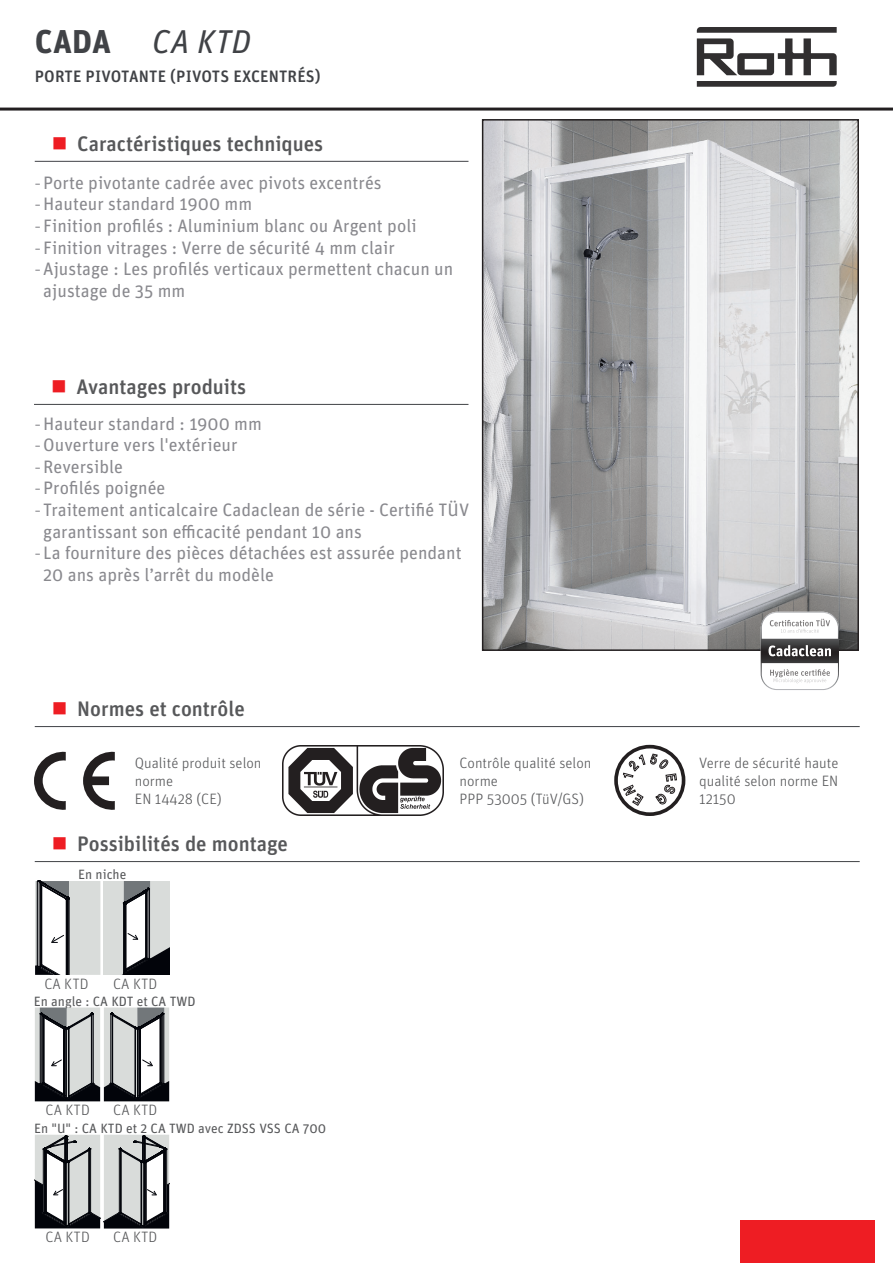
<style>
.page{position:relative;width:893px;height:1263px;background:#fff}
.page>*{position:absolute;margin:0;border:0;box-sizing:border-box;transform-origin:0 0}
.t1{font:italic 33px "Unit OT";color:#404246}
.t2{font:500 21px "Unit OT";color:#57585a}
.t3{font:18px/21.6px "Unit OT";color:#89898e}
.titre__2ème_ligne{font:500 16.5px "Unit OT";letter-spacing:.01em;color:#404246}
.texte_norme{font:300 15px/18px "Unit OT";color:#57585a;text-align:justify}
.Style_de_paragraphe{font:300 15px/18px "Unit OT";color:#57585a}
.petite_note_schéma{font:300 15px "Unit OT";color:#57585a}
.grande_note_schéma{font:13.5px "Unit OT";color:#57585a}
.s1{font-weight:700;font-style:normal}
.s2{font-family:"Frutiger";font-weight:300}
</style>
<div class="page">
<svg style="left:0;top:30px;width:893px;height:81px"></svg>
<svg style="left:481px;top:119px;width:378px;height:533px;background:#bbbcbd"></svg>
<hr style="left:35px;top:161px;width:433px;height:1px;background:#404246">
<hr style="left:34px;top:404px;width:434px;height:1px;background:#404246">
<svg style="left:761px;top:612px;width:78px;height:78px"></svg>
<div style="left:614px;top:745px;width:71px;height:71px;border:4px solid #231f20;border-radius:50%"></div>
<svg style="left:623px;top:753px;width:54px;height:53px"></svg>
<img style="left:282px;top:746px;width:162px;height:69px">
<svg style="left:34px;top:752px;width:32px;height:58px"></svg>
<svg style="left:83px;top:752px;width:32px;height:58px"></svg>
<hr style="left:35px;top:726px;width:825px;height:1px;background:#404246">
<hr style="left:35px;top:861px;width:825px;height:1px;background:#404246">
<div style="left:741px;top:1220px;width:134px;height:43px;background:#ee1d23"></div>
<svg style="left:697px;top:81px;width:140px;height:6px"></svg>
<svg style="left:697px;top:27px;width:140px;height:48px"></svg>
<div style="left:69px;top:881px;width:31px;height:94px;background:#d9dcda"></div>
<svg style="left:35px;top:880px;width:35px;height:95px"></svg>
<svg style="left:104px;top:881px;width:65px;height:94px"></svg>
<svg style="left:35px;top:1007px;width:134px;height:94px"></svg>
<svg style="left:35px;top:1135px;width:134px;height:93px"></svg>
<p class="t1" style="left:35px;top:21px;width:218px"><span class="s1">CADA</span> CA KTD</p>
<p class="titre__2ème_ligne" style="left:35px;top:66px;width:287px">PORTE PIVOTANTE (PIVOTS EXCENTRÉS)</p>
<p class="t2" style="left:77px;top:131px;width:248px">Caractéristiques techniques</p>
<p class="t3" style="left:35px;top:171px;width:348px"><span class="s2">-</span>Porte pivotante cadrée avec pivots excentrés</p>
<p class="t3" style="left:35px;top:193px;width:219px"><span class="s2">-</span>Hauteur standard 1900 mm</p>
<p class="t3" style="left:35px;top:215px;width:383px"><span class="s2">-</span> Finition profilés : Aluminium blanc ou Argent poli</p>
<p class="t3" style="left:35px;top:236px;width:362px"><span class="s2">-</span> Finition vitrages : Verre de sécurité 4 mm clair</p>
<p class="t3" style="left:43px;top:258px;width:411px;text-indent:-9px"><span class="s2">-</span>Ajustage : Les profilés verticaux permettent chacun un ajustage de 35 mm</p>
<p class="t2" style="left:77px;top:374px;width:171px">Avantages produits</p>
<p class="t3" style="left:35px;top:412px;width:229px"><span class="s2">-</span>Hauteur standard : 1900 mm</p>
<p class="t3" style="left:35px;top:434px;width:204px"><span class="s2">-</span>Ouverture vers l'extérieur</p>
<p class="t3" style="left:35px;top:455px;width:90px"><span class="s2">-</span>Reversible</p>
<p class="t3" style="left:35px;top:477px;width:132px"><span class="s2">-</span>Profilés poignée</p>
<p class="t3" style="left:43px;top:499px;width:427px;text-indent:-9px"><span class="s2">-</span> Traitement anticalcaire Cadaclean de série - Certifié TÜV garantissant son efficacité pendant 10 ans</p>
<p class="t3" style="left:43px;top:542px;width:420px;text-indent:-9px"><span class="s2">-</span> La fourniture des pièces détachées est assurée pendant<br>20 ans après l’arrêt du modèle</p>
<p class="t2" style="left:77px;top:695px;width:169px">Normes et contrôle</p>
<p class="Style_de_paragraphe" style="left:135px;top:754px;width:128px">Qualité produit selon norme<br>EN 14428 (CE)</p>
<p class="t2" style="left:77px;top:830px;width:212px">Possibilités de montage</p>
<p class="grande_note_schéma" style="left:78px;top:865px;width:50px">En niche</p>
<p class="petite_note_schéma" style="left:44px;top:974px;width:46px">CA KTD</p>
<p class="petite_note_schéma" style="left:113px;top:974px;width:46px">CA KTD</p>
<p class="grande_note_schéma" style="left:34px;top:992px;width:163px">En angle : CA KDT et CA TWD</p>
<p class="petite_note_schéma" style="left:46px;top:1101px;width:46px">CA KTD</p>
<p class="petite_note_schéma" style="left:113px;top:1101px;width:46px">CA KTD</p>
<p class="grande_note_schéma" style="left:34px;top:1119px;width:294px">En "U" : CA KTD et 2 CA TWD avec ZDSS VSS CA 700</p>
<p class="petite_note_schéma" style="left:46px;top:1228px;width:46px">CA KTD</p>
<p class="petite_note_schéma" style="left:113px;top:1228px;width:46px">CA KTD</p>
<p class="texte_norme" style="left:460px;top:754px;width:133px">Contrôle qualité selon norme</p>
<p class="texte_norme" style="left:460px;top:790px;width:126px">PPP 53005 (TüV/GS)</p>
<p class="texte_norme" style="left:699px;top:754px;width:141px">Verre de sécurité haute qualité selon norme EN 12150</p>
</div>
